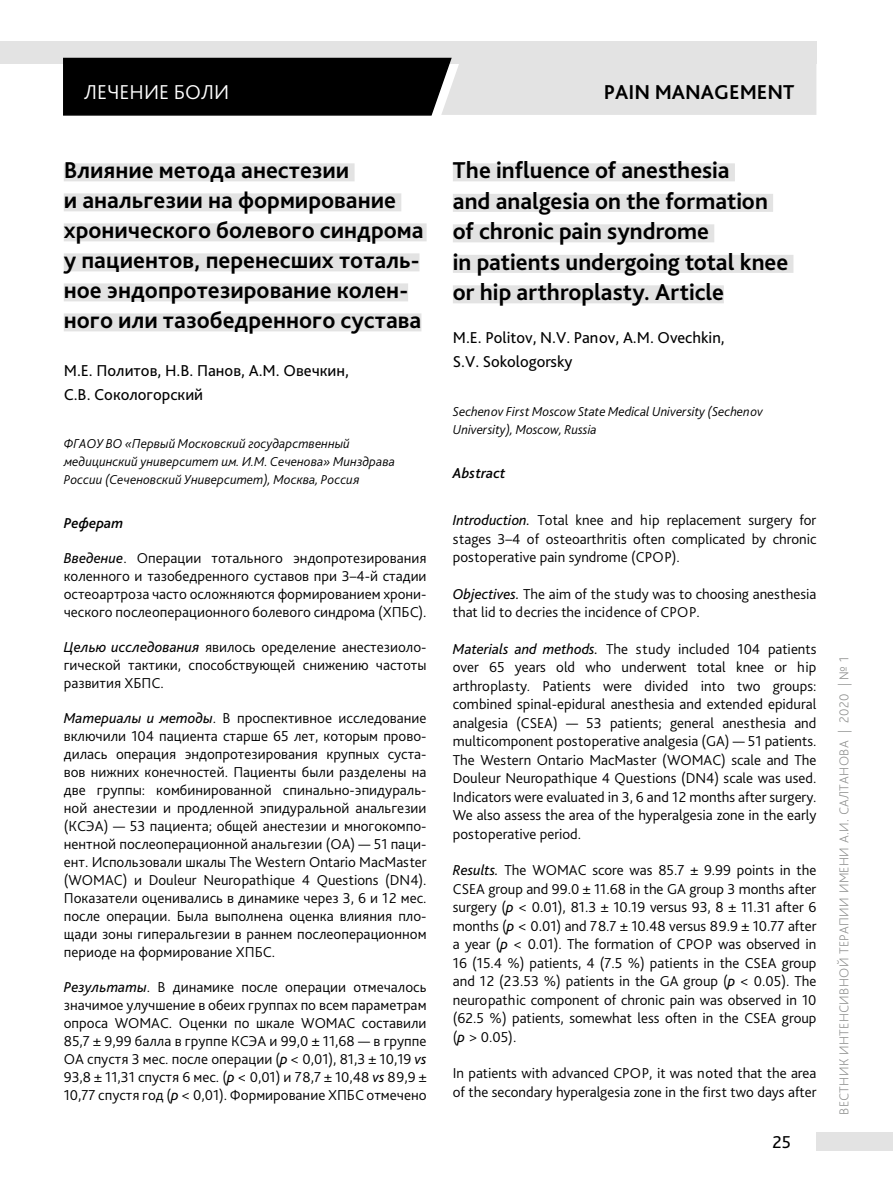
<style>
.page{position:relative;width:893px;height:1191px;background:#fff}
.page>*{position:absolute;margin:0;border:0;box-sizing:border-box;transform-origin:0 0}
.t1{font:700 24px/30px "Bliss Pro";color:#000}
.t2{font:700 21px "Bliss Pro";color:#000}
.t3{font:300 21px "Bliss Pro";color:#fff}
.t4{font:18px "Bliss Pro";color:#000}
.t5{font:16.5px/24px "Bliss Pro";color:#000}
.t6{font:300 15px/18px "Bliss Pro";color:#000;text-align:justify}
.t7{font:italic 500 15px "Bliss Pro";color:#000}
.t8{font:italic 300 13.5px/18px "Bliss Pro";color:#000}
.t9{font:200 13.5px "Bliss Pro";letter-spacing:.025em;color:#868786}
.s1{font-weight:400;font-style:italic}
</style>
<div class="page">
<div style="left:816px;top:1132px;width:77px;height:18px;background:#e3e3e3"></div>
<div style="left:0;top:41px;width:816px;height:21px;background:#e3e3e3"></div>
<svg style="left:62px;top:57px;width:754px;height:59px;background:#737373"></svg>
<div style="left:64px;top:163px;width:291px;height:18px;background:#e3e3e3"></div>
<div style="left:64px;top:193px;width:337px;height:18px;background:#e3e3e3"></div>
<div style="left:64px;top:223px;width:363px;height:18px;background:#e3e3e3"></div>
<div style="left:64px;top:253px;width:355px;height:18px;background:#e3e3e3"></div>
<div style="left:64px;top:283px;width:344px;height:18px;background:#e3e3e3"></div>
<div style="left:64px;top:313px;width:357px;height:18px;background:#e3e3e3"></div>
<div style="left:453px;top:163px;width:282px;height:18px;background:#e3e3e3"></div>
<div style="left:453px;top:194px;width:320px;height:18px;background:#e3e3e3"></div>
<div style="left:453px;top:224px;width:261px;height:18px;background:#e3e3e3"></div>
<div style="left:453px;top:255px;width:340px;height:18px;background:#e3e3e3"></div>
<div style="left:453px;top:285px;width:271px;height:18px;background:#e3e3e3"></div>
<h2 class="t3" style="left:84px;top:79px;width:146px">ЛЕЧЕНИЕ БОЛИ</h2>
<h2 class="t2" style="left:604px;top:79px;width:192px">PAIN MANAGEMENT</h2>
<h1 class="t1" style="left:64px;top:155px;width:361px">Влияние метода анестезии<br>и анальгезии на формирование хронического болевого синдрома у пациентов, перенесших тоталь&shy;ное эндопротезирование колен&shy;ного или тазобедренного сустава</h1>
<p class="t5" style="left:64px;top:358px;width:287px">М.Е. Политов, Н.В. Панов, А.М. Овечкин,<br>С.В. Сокологорский</p>
<p class="t8" style="left:64px;top:434px;width:333px">ФГАОУ ВО «Первый Московский государственный медицинский университет им. И.М. Сеченова» Минздрава<br>России (Сеченовский Университет), Москва, Россия</p>
<p class="t7" style="left:64px;top:514px;width:61px">Реферат</p>
<p class="t6" style="left:64px;top:548px;width:364px"><span class="s1">Введение</span>. Операции тотального эндопротезирования коленного и тазобедренного суставов при 3–4-й стадии остеоартроза часто осложняются формированием хрони&shy;ческого послеоперационного болевого синдрома (ХПБС).</p>
<p class="t6" style="left:64px;top:637px;width:364px"><span class="s1">Целью исследования</span> явилось оределение анестезиоло&shy;гической тактики, способствующей снижению частоты развития ХБПС.</p>
<p class="t6" style="left:64px;top:709px;width:364px"><span class="s1">Материалы и методы</span>. В проспективное исследование включили 104 пациента старше 65 лет, которым прово&shy;дилась операция эндопротезирования крупных суста&shy;вов нижних конечностей. Пациенты были разделены на две группы: комбинированной спинально-эпидураль&shy;ной анестезии и продленной эпидуральной анальгезии (КСЭА) — 53 пациента; общей анестезии и многокомпо&shy;нентной послеоперационной анальгезии (ОА) — 51 паци&shy;ент. Использовали шкалы The Western Ontario MacMaster (WOMAC) и Douleur Neuropathique 4 Questions (DN4).<br>Показатели оценивались в динамике через 3, 6 и 12 мес. после операции. Была выполнена оценка влияния пло&shy;щади зоны гиперальгезии в раннем послеоперационном периоде на формирование ХПБС.</p>
<p class="t6" style="left:64px;top:978px;width:364px"><span class="s1">Результаты</span>. В динамике после операции отмечалось значимое улучшение в обеих группах по всем параметрам опроса WOMAC. Оценки по шкале WOMAC составили 85,7 ± 9,99 баллa в группе КСЭА и 99,0 ± 11,68 — в группе ОА спустя 3 мес. после операции (<span class="s1">p</span> &lt; 0,01), 81,3 ± 10,19 <span class="s1">vs </span>93,8 ± 11,31 спустя 6 мес. (<span class="s1">p</span> &lt; 0,01) и 78,7 ± 10,48 <span class="s1">vs</span> 89,9 ± 10,77 спустя год (<span class="s1">p</span> &lt; 0,01). Формирование ХПБС отмечено</p>
<h1 class="t1" style="left:453px;top:155px;width:337px;line-height:30.5px">The influence of anesthesia<br>and analgesia on the formation of chronic pain syndrome<br>in patients undergoing total knee or hip arthroplasty. Article</h1>
<p class="t5" style="left:453px;top:325px;width:273px;line-height:24.5px">M.E. Politov, N.V. Panov, A.M. Ovechkin,<br>S.V. Sokologorsky</p>
<p class="t8" style="left:453px;top:402px;width:311px;line-height:18.5px">Sechenov First Moscow State Medical University (Sechenov<br>University), Moscow, Russia</p>
<p class="t7" style="left:453px;top:464px;width:54px">Abstract</p>
<p class="t6" style="left:453px;top:511px;width:365px;line-height:18.5px"><span class="s1">Introduction.</span> Total knee and hip replacement surgery for stages 3–4 of osteoarthritis often complicated by chronic postoperative pain syndrome (CPOP).</p>
<p class="t6" style="left:453px;top:584px;width:365px;line-height:18.5px"><span class="s1">Objectives.</span> The aim of the study was to choosing anesthesia that lid to decries the incidence of CPOP.</p>
<p class="t6" style="left:453px;top:639px;width:365px;line-height:18.5px"><span class="s1">Materials and methods.</span> The study included 104 patients over 65 years old who underwent total knee or hip arthroplasty. Patients were divided into two groups: combined spinal-epidural anesthesia and extended epidural analgesia (CSEA) — 53 patients; general anesthesia and multicomponent postoperative analgesia (GA) — 51 patients.<br>The Western Ontario MacMaster (WOMAC) scale and The Douleur Neuropathique 4 Questions (DN4) scale was used.<br>Indicators were evaluated in 3, 6 and 12 months after surgery.<br>We also assess the area of the hyperalgesia zone in the early postoperative period.</p>
<p class="t6" style="left:453px;top:860px;width:365px;line-height:18.5px"><span class="s1">Results.</span> The WOMAC score was 85.7 ± 9.99 points in the CSEA group and 99.0 ± 11.68 in the GA group 3 months after surgery (<span class="s1">p</span> &lt; 0.01), 81.3 ± 10.19 versus 93, 8 ± 11.31 after 6 months (<span class="s1">p</span> &lt; 0.01) and 78.7 ± 10.48 versus 89.9 ± 10.77 after a year (<span class="s1">p</span> &lt; 0.01). The formation of CPOP was observed in 16 (15.4 %) patients, 4 (7.5 %) patients in the CSEA group and 12 (23.53 %) patients in the GA group (<span class="s1">p</span> &lt; 0.05). The neuropathic component of chronic pain was observed in 10 (62.5 %) patients, somewhat less often in the CSEA group (<span class="s1">p</span> &gt; 0.05).</p>
<p class="t6" style="left:453px;top:1063px;width:365px;line-height:18.5px">In patients with advanced CPOP, it was noted that the area of the secondary hyperalgesia zone in the first two days after</p>
<p class="t4" style="left:772px;top:1131px;width:20px">25</p>
<p class="t9" style="left:836px;top:1114px;width:460px;rotate:-90deg">ВЕСТНИК ИНТЕНСИВНОЙ ТЕРАПИИ ИМЕНИ А.И. САЛТАНОВА | 2020 | № 1</p>
</div>
